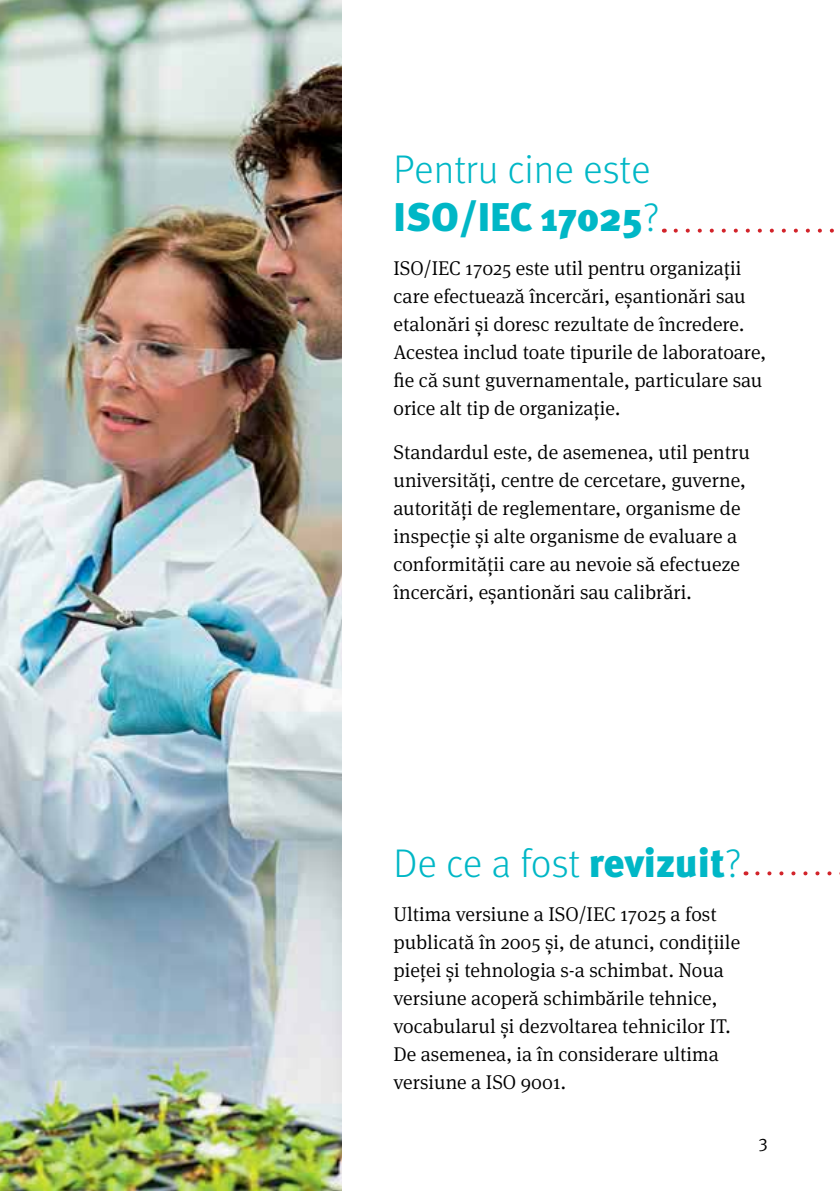
<style>
.page{position:relative;width:840px;height:1191px;background:#fff}
.page>*{position:absolute;margin:0;border:0;box-sizing:border-box;transform-origin:0 0}
.t1{font:300 40px/48px "Meta Pro";color:#00b7c6}
.t2{font:300 20px/28px "Meta Serif Pro";color:#000}
.t3{font:18px "Meta Pro Norm";color:#000}
.s1{font-weight:900}
</style>
<div class="page">
<svg style="left:675px;top:229px;width:159px;height:4px"></svg>
<svg style="left:756px;top:871px;width:84px;height:4px"></svg>
<img style="left:0;top:0;width:341px;height:1190px">
<h1 class="t1" style="left:393px;top:143px;width:267px">Pentru cine este<br><span class="s1">ISO/IEC 17025</span>?</h1>
<p class="t2" style="left:393px;top:253px;width:374px">ISO/IEC 17025 este util pentru organizații care efectuează încercări, eșantionări sau etalonări și doresc rezultate de încredere.<br>Acestea includ toate tipurile de laboratoare, fie că sunt guvernamentale, particulare sau orice alt tip de organizație.</p>
<p class="t2" style="left:393px;top:437px;width:358px">Standardul este, de asemenea, util pentru universități, centre de cercetare, guverne, autorități de reglementare, organisme de inspecție și alte organisme de evaluare a conformității care au nevoie să efectueze încercări, eșantionări sau calibrări.</p>
<h1 class="t1" style="left:393px;top:837px;width:349px">De ce a fost <span class="s1">revizuit</span>?</h1>
<p class="t2" style="left:393px;top:899px;width:348px">Ultima versiune a ISO/IEC 17025 a fost publicată în 2005 și, de atunci, condițiile pieței și tehnologia s-a schimbat. Noua versiune acoperă schimbările tehnice, vocabularul și dezvoltarea tehnicilor IT.<br>De asemenea, ia în considerare ultima versiune a ISO 9001.</p>
<p class="t3" style="left:758px;top:1128px;width:11px">3</p>
</div>
